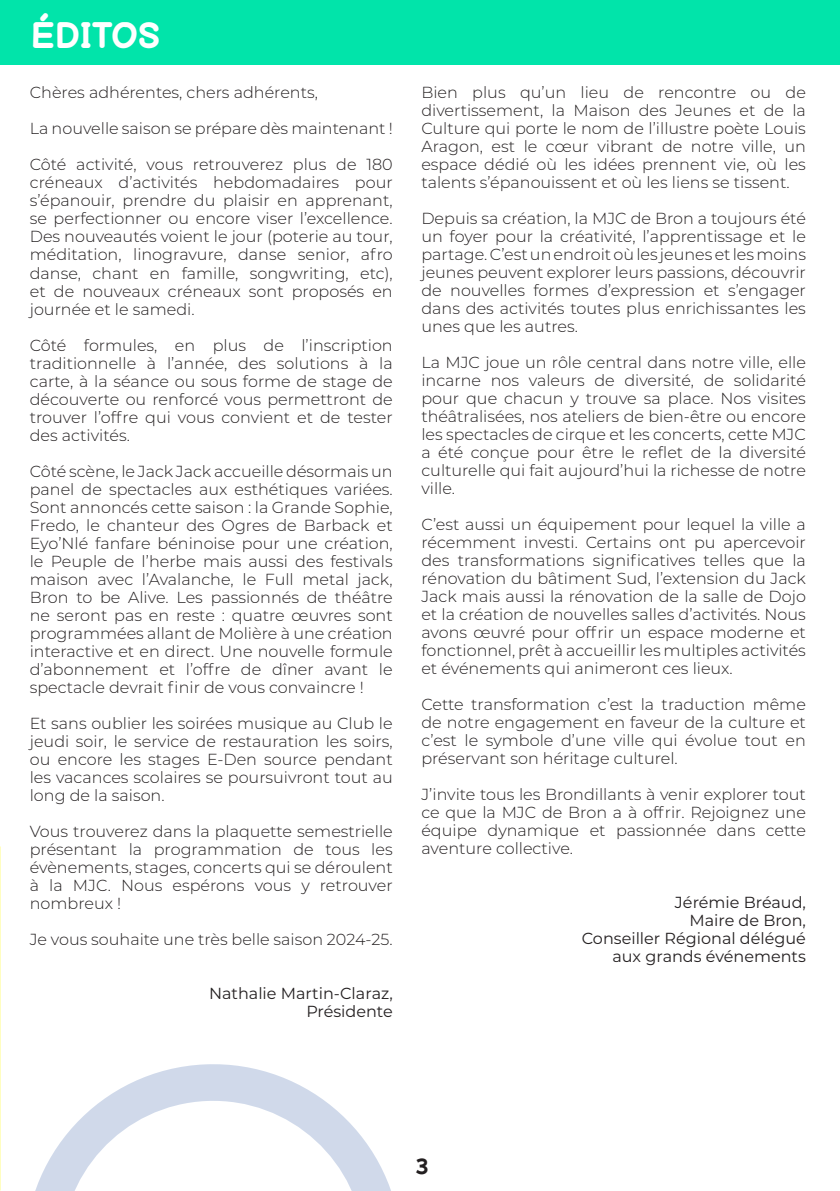
<style>
.page{position:relative;width:840px;height:1191px;background:#fff}
.page>*{position:absolute;margin:0;border:0;box-sizing:border-box;transform-origin:0 0}
.t1{font:700 36px "Balsamiq Sans";color:#fff}
.t2{font:18px "Mochiy Pop One";color:#231f20}
.t3{font:300 16px/18px "Montserrat";color:#231f20;text-align:justify}
.t4{font:16px "Montserrat";color:#231f20}
</style>
<div class="page">
<svg style="left:35px;top:1064px;width:356px;height:127px"></svg>
<div style="left:0;top:0;width:839px;height:65px;background:#01e4aa"></div>
<p class="t1" style="left:31px;top:5px;width:131px">ÉDITOS</p>
<p class="t3" style="left:30px;top:83px;width:289px">Chères adhérentes, chers adhérents,</p>
<p class="t3" style="left:30px;top:119px;width:364px">La nouvelle saison se prépare dès maintenant !</p>
<p class="t3" style="left:30px;top:155px;width:364px">Côté activité, vous retrouverez plus de 180 créneaux d’activités hebdomadaires pour s’épanouir, prendre du plaisir en apprenant, se perfectionner ou encore viser l’excellence.<br>Des nouveautés voient le jour (poterie au tour, méditation, linogravure, danse senior, afro danse, chant en famille, songwriting, etc), et de nouveaux créneaux sont proposés en journée et le samedi.</p>
<p class="t3" style="left:30px;top:335px;width:364px">Côté formules, en plus de l’inscription traditionnelle à l’année, des solutions à la carte, à la séance ou sous forme de stage de découverte ou renforcé vous permettront de trouver l’offre qui vous convient et de tester des activités.</p>
<p class="t3" style="left:30px;top:461px;width:364px">Côté scène, le Jack Jack accueille désormais un panel de spectacles aux esthétiques variées.<br>Sont annoncés cette saison : la Grande Sophie, Fredo, le chanteur des Ogres de Barback et Eyo’Nlé fanfare béninoise pour une création, le Peuple de l’herbe mais aussi des festivals maison avec l’Avalanche, le Full metal jack, Bron to be Alive. Les passionnés de théâtre ne seront pas en reste : quatre œuvres sont programmées allant de Molière à une création interactive et en direct. Une nouvelle formule d’abonnement et l’offre de dîner avant le spectacle devrait finir de vous convaincre !</p>
<p class="t3" style="left:30px;top:713px;width:364px">Et sans oublier les soirées musique au Club le jeudi soir, le service de restauration les soirs, ou encore les stages E-Den source pendant les vacances scolaires se poursuivront tout au long de la saison.</p>
<p class="t3" style="left:30px;top:821px;width:364px">Vous trouverez dans la plaquette semestrielle présentant la programmation de tous les évènements, stages, concerts qui se déroulent à la MJC. Nous espérons vous y retrouver nombreux !</p>
<p class="t3" style="left:30px;top:929px;width:364px">Je vous souhaite une très belle saison 2024-25.</p>
<p class="t4" style="left:209px;top:982px;width:185px">Nathalie Martin-Claraz,</p>
<p class="t4" style="left:306px;top:1000px;width:88px">Présidente</p>
<p class="t3" style="left:421px;top:83px;width:386px">Bien plus qu’un lieu de rencontre ou de divertissement, la Maison des Jeunes et de la Culture qui porte le nom de l’illustre poète Louis Aragon, est le cœur vibrant de notre ville, un espace dédié où les idées prennent vie, où les talents s’épanouissent et où les liens se tissent.</p>
<p class="t3" style="left:421px;top:209px;width:386px">Depuis sa création, la MJC de Bron a toujours été un foyer pour la créativité, l’apprentissage et le partage. C’est un endroit où les jeunes et les moins jeunes peuvent explorer leurs passions, découvrir de nouvelles formes d’expression et s’engager dans des activités toutes plus enrichissantes les unes que les autres.</p>
<p class="t3" style="left:421px;top:353px;width:386px">La MJC joue un rôle central dans notre ville, elle incarne nos valeurs de diversité, de solidarité pour que chacun y trouve sa place. Nos visites théâtralisées, nos ateliers de bien-être ou encore les spectacles de cirque et les concerts, cette MJC a été conçue pour être le reflet de la diversité culturelle qui fait aujourd’hui la richesse de notre ville.</p>
<p class="t3" style="left:421px;top:515px;width:386px">C’est aussi un équipement pour lequel la ville a récemment investi. Certains ont pu apercevoir des transformations significatives telles que la rénovation du bâtiment Sud, l’extension du Jack Jack mais aussi la rénovation de la salle de Dojo et la création de nouvelles salles d’activités. Nous avons œuvré pour offrir un espace moderne et fonctionnel, prêt à accueillir les multiples activités et événements qui animeront ces lieux.</p>
<p class="t3" style="left:421px;top:695px;width:386px">Cette transformation c’est la traduction même de notre engagement en faveur de la culture et c’est le symbole d’une ville qui évolue tout en préservant son héritage culturel.</p>
<p class="t3" style="left:421px;top:785px;width:386px">J’invite tous les Brondillants à venir explorer tout ce que la MJC de Bron a à offrir. Rejoignez une équipe dynamique et passionnée dans cette aventure collective.</p>
<p class="t4" style="left:674px;top:891px;width:132px">Jérémie Bréaud,</p>
<p class="t4" style="left:689px;top:909px;width:118px">Maire de Bron,</p>
<p class="t4" style="left:581px;top:927px;width:225px">Conseiller Régional délégué</p>
<p class="t4" style="left:612px;top:945px;width:195px">aux grands événements</p>
<p class="t2" style="left:415px;top:1152px;width:15px">3</p>
</div>
